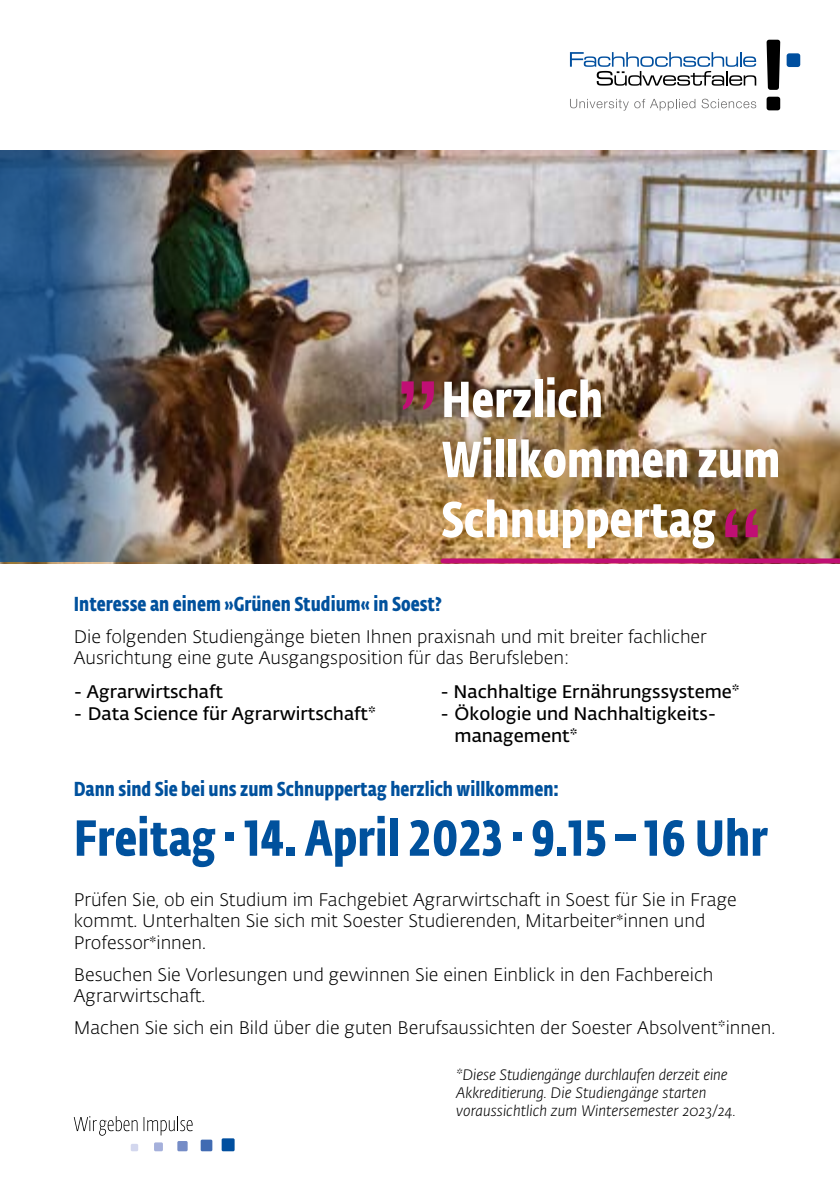
<style>
.page{position:relative;width:840px;height:1191px;background:#fff}
.page>*{position:absolute;margin:0;border:0;box-sizing:border-box;transform-origin:0 0}
.t1{font:700 50px/60px "Fe Sa Cond Alt Std";color:#fff}
.t2{font:700 50px "Fe Sa Cond Alt Std";color:#00519d}
.t3{font:700 20px "Fe Sa Cond Alt Std";color:#00519d}
.t4{font:300 18px/21.6px "Fedra Sans Alt Std";color:#000}
.t5{font:600 18px/21.6px "Fedra Sans Alt Std";color:#000}
.t6{font:italic 300 15px/18px "Fedra Sans Alt Std";color:#000}
.s1{font-family:"Fedra Serif Display";font-weight:400;font-stretch:condensed}
</style>
<div class="page">
<img style="left:0;top:151px;width:839px;height:412px">
<img style="left:0;top:150px;width:191px;height:411px">
<div style="left:443px;top:558px;width:396px;height:5px;background:#c00f74"></div>
<svg style="left:766px;top:97px;width:13px;height:13px"></svg>
<svg style="left:766px;top:40px;width:13px;height:50px"></svg>
<svg style="left:570px;top:99px;width:58px;height:12px"></svg>
<svg style="left:634px;top:99px;width:61px;height:12px"></svg>
<svg style="left:701px;top:99px;width:54px;height:9px"></svg>
<svg style="left:569px;top:52px;width:186px;height:34px"></svg>
<svg style="left:786px;top:53px;width:13px;height:14px"></svg>
<div style="left:221px;top:1138px;width:13px;height:13px;background:#004f9f;border-radius:2px"></div>
<div style="left:200px;top:1139px;width:12px;height:12px;background:#416bb2;border-radius:2px"></div>
<div style="left:177px;top:1141px;width:10px;height:10px;background:#758cc6;border-radius:2px"></div>
<div style="left:154px;top:1142px;width:9px;height:9px;background:#a5b0db;border-radius:2px"></div>
<div style="left:131px;top:1143px;width:7px;height:8px;background:#d3d7ee;border-radius:2px"></div>
<svg style="left:74px;top:1116px;width:63px;height:19px"></svg>
<svg style="left:143px;top:1116px;width:49px;height:19px"></svg>
<svg style="left:401px;top:381px;width:32px;height:29px"></svg>
<svg style="left:725px;top:509px;width:32px;height:28px"></svg>
<h1 class="t1" style="left:441px;top:370px;width:340px">Herzlich<br>Willkommen zum<br>Schnuppertag</h1>
<p class="t3" style="left:74px;top:592px;width:369px">Interesse an einem »Grünen Studium« in Soest?</p>
<p class="t4" style="left:74px;top:626px;width:634px">Die folgenden Studiengänge bieten Ihnen praxisnah und mit breiter fachlicher<br>Ausrichtung eine gute Ausgangsposition für das Berufsleben:</p>
<p class="t5" style="left:74px;top:681px;width:151px">- Agrarwirtschaft</p>
<p class="t5" style="left:74px;top:703px;width:303px">- Data Science für Agrarwirtschaft*</p>
<p class="t5" style="left:440px;top:681px;width:300px">- Nachhaltige Ernährungssysteme*</p>
<p class="t5" style="left:454px;top:703px;width:263px;text-indent:-14px">- Ökologie und Nachhaltigkeits&shy;management*</p>
<p class="t3" style="left:74px;top:776px;width:486px">Dann sind Sie bei uns zum Schnuppertag herzlich willkommen:</p>
<h1 class="t2" style="left:74px;top:807px;width:695px">Freitag · 14. April 2023 · 9.15 – 16 Uhr</h1>
<p class="t4" style="left:74px;top:889px;width:664px">Prüfen Sie, ob ein Studium im Fachgebiet Agrarwirtschaft in Soest für Sie in Frage kommt. Unterhalten Sie sich mit Soester Studierenden, Mitarbeiter<span class="s1">*</span>innen und<br>Professor<span class="s1">*</span>innen.</p>
<p class="t4" style="left:74px;top:963px;width:641px">Besuchen Sie Vorlesungen und gewinnen Sie einen Einblick in den Fachbereich<br>Agrarwirtschaft.</p>
<p class="t4" style="left:74px;top:1017px;width:702px">Machen Sie sich ein Bild über die guten Berufsaussichten der Soester Absolvent*innen.</p>
<p class="t6" style="left:456px;top:1066px;width:281px">*Diese Studiengänge durchlaufen derzeit eine<br>Akkreditierung. Die Studiengänge starten voraussichtlich zum Wintersemester 2023/24.</p>
</div>
